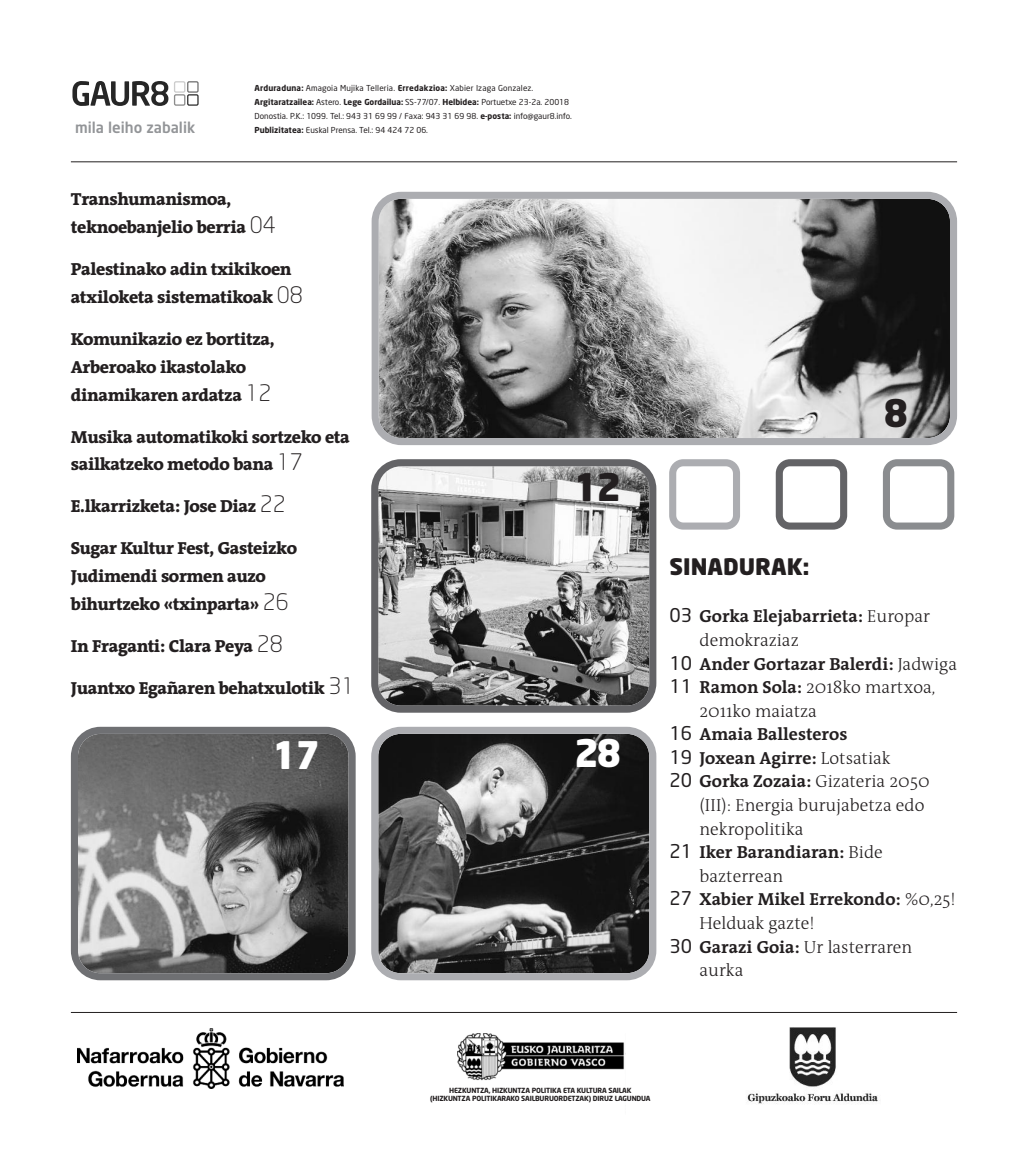
<style>
.page{position:relative;width:1028px;height:1170px;background:#fff}
.page>*{position:absolute;margin:0;border:0;box-sizing:border-box;transform-origin:0 0}
.t1{font:900 37.5px "Neo Sans";color:#fff}
.t2{font:900 37.5px "Neo Sans";color:#231f20}
.t3{font:900 22.5px "Neo Sans";color:#231f20}
.t4{font:800 17.5px/27.9px "The Antiqua B8";letter-spacing:-.02em;color:#231f20}
.t5{font:300 17.5px/23.6px "The Antiqua B3";color:#231f20}
.t6{font:700 17.5px/23.6px "The Antiqua B7";color:#231f20}
.t7{font:500 15px "Neo Sans";color:#939598}
.t8{font:8.12px/14.1px "Neo Sans";color:#231f20}
.t9{font:700 7px/8.4px "Neo Sans";letter-spacing:-.025em;color:#231f20;text-align:center}
.s1{font-weight:700}
.s2{font-family:"Neo Sans";font-weight:300;font-size:22.5px}
.s3{font-family:"Neo Sans";font-weight:400;font-size:18.75px}
.s4{font-family:"The Antiqua B3";font-weight:300}
.s5{font-family:"The Antiqua B7";font-weight:700}
</style>
<div class="page">
<hr style="left:71px;top:1012px;width:886px;height:1px;background:#231f20">
<hr style="left:71px;top:162px;width:886px;height:1px;background:#231f20">
<svg style="left:72px;top:81px;width:96px;height:25px"></svg>
<div style="left:174px;top:94px;width:11px;height:12px;border:1px solid #8c8c8c"></div>
<div style="left:174px;top:81px;width:11px;height:12px;border:1px solid #ccc"></div>
<div style="left:187px;top:94px;width:12px;height:12px;border:1px solid #333"></div>
<div style="left:187px;top:81px;width:12px;height:12px;border:1px solid #737373"></div>
<img style="left:747px;top:1027px;width:131px;height:77px">
<img style="left:458px;top:1033px;width:168px;height:48px">
<img style="left:78px;top:1028px;width:266px;height:60px">
<svg style="left:669px;top:459px;width:71px;height:70px"></svg>
<svg style="left:775px;top:459px;width:72px;height:70px"></svg>
<svg style="left:883px;top:459px;width:71px;height:70px"></svg>
<svg style="left:371px;top:192px;width:586px;height:253px"></svg>
<svg style="left:71px;top:726px;width:285px;height:254px;background:#767676"></svg>
<svg style="left:371px;top:459px;width:285px;height:253px;background:#939393"></svg>
<svg style="left:371px;top:726px;width:285px;height:254px;background:#565657"></svg>
<p class="t8" style="left:254px;top:81px;width:319px"><span class="s1">Arduraduna:</span> Amagoia Mujika Telleria. <span class="s1">Erredakzioa:</span> Xabier Izaga Gonzalez.<br><span class="s1">Argitaratzailea:</span> Astero. <span class="s1">Lege Gordailua:</span> SS-77/07. <span class="s1">Helbidea:</span> Portuetxe 23-2a. 20018<br>Donostia. P.K.: 1099. Tel.: 943 31 69 99 / Faxa: 943 31 69 98. <span class="s1">e-posta:</span> info@gaur8.info.</p>
<p class="t7" style="left:75px;top:122px;width:122px">mila leiho zabalik</p>
<p class="t8" style="left:254px;top:124px;width:175px"><span class="s1">Publizitatea:</span> Euskal Prensa. Tel.: 94 424 72 06.</p>
<p class="t4" style="left:71px;top:187px;width:206px">Transhumanismoa, teknoebanjelio berria <span class="s2">04</span></p>
<p class="t4" style="left:71px;top:257px;width:233px">Palestinako adin txikikoen atxiloketa sistematikoak <span class="s2">08</span></p>
<p class="t4" style="left:71px;top:327px;width:205px">Komunikazio ez bortitza,<br>Arberoako ikastolako dinamikaren ardatza <span class="s2">12</span></p>
<p class="t4" style="left:71px;top:425px;width:280px">Musika automatikoki sortzeko eta sailkatzeko metodo bana <span class="s2">17</span></p>
<p class="t4" style="left:71px;top:494px;width:216px">E.lkarrizketa: Jose Diaz <span class="s2">22</span></p>
<p class="t4" style="left:71px;top:536px;width:228px">Sugar Kultur Fest, Gasteizko<br>Judimendi sormen auzo bihurtzeko «txinparta» <span class="s2">26</span></p>
<p class="t4" style="left:71px;top:634px;width:213px">In Fraganti: Clara Peya <span class="s2">28</span></p>
<p class="t4" style="left:71px;top:676px;width:285px">Juantxo Egañaren behatxulotik <span class="s2">31</span></p>
<h1 class="t1" style="left:273px;top:740px;width:49px">17</h1>
<h1 class="t2" style="left:574px;top:472px;width:49px">12</h1>
<h1 class="t1" style="left:574px;top:738px;width:49px">28</h1>
<h1 class="t2" style="left:883px;top:398px;width:26px">8</h1>
<p class="t3" style="left:669px;top:557px;width:141px">SINADURAK:</p>
<p class="t6" style="left:669px;top:606px;width:262px"><span class="s3">03</span> Gorka Elejabarrieta: <span class="s4">Europar</span></p>
<p class="t5" style="left:699px;top:630px;width:101px">demokraziaz</p>
<p class="t6" style="left:669px;top:654px;width:289px"><span class="s3">10</span> Ander Gortazar Balerdi: <span class="s4">Jadwiga</span></p>
<p class="t5" style="left:699px;top:677px;width:237px;text-indent:-30px"><span class="s3">11</span> <span class="s5">Ramon Sola:</span> 2018ko martxoa,<br>2011ko maiatza</p>
<p class="t6" style="left:669px;top:724px;width:223px"><span class="s3">16</span> Amaia Ballesteros<br><span class="s3">19</span> Joxean Agirre: <span class="s4">Lotsatiak</span></p>
<p class="t5" style="left:699px;top:771px;width:232px;text-indent:-30px"><span class="s3">20</span> <span class="s5">Gorka Zozaia:</span> Gizateria 2050 (III): Energia burujabetza edo nekropolitika</p>
<p class="t6" style="left:669px;top:842px;width:215px"><span class="s3">21</span> Iker Barandiaran: <span class="s4">Bide</span></p>
<p class="t5" style="left:699px;top:866px;width:85px">bazterrean</p>
<p class="t6" style="left:669px;top:889px;width:288px"><span class="s3">27</span> Xabier Mikel Errekondo: <span class="s4">%0,25!</span></p>
<p class="t5" style="left:699px;top:913px;width:117px">Helduak gazte!</p>
<p class="t5" style="left:669px;top:936px;width:244px"><span class="s3">30</span> <span class="s5">Garazi Goia:</span> Ur lasterraren</p>
<p class="t5" style="left:699px;top:960px;width:45px">aurka</p>
<p class="t9" style="left:430px;top:1086px;width:222px">HEZKUNTZA, HIZKUNTZA POLITIKA ETA KULTURA SAILAK (HIZKUNTZA POLITIKARAKO SAILBURUORDETZAK) DIRUZ LAGUNDUA</p>
</div>
